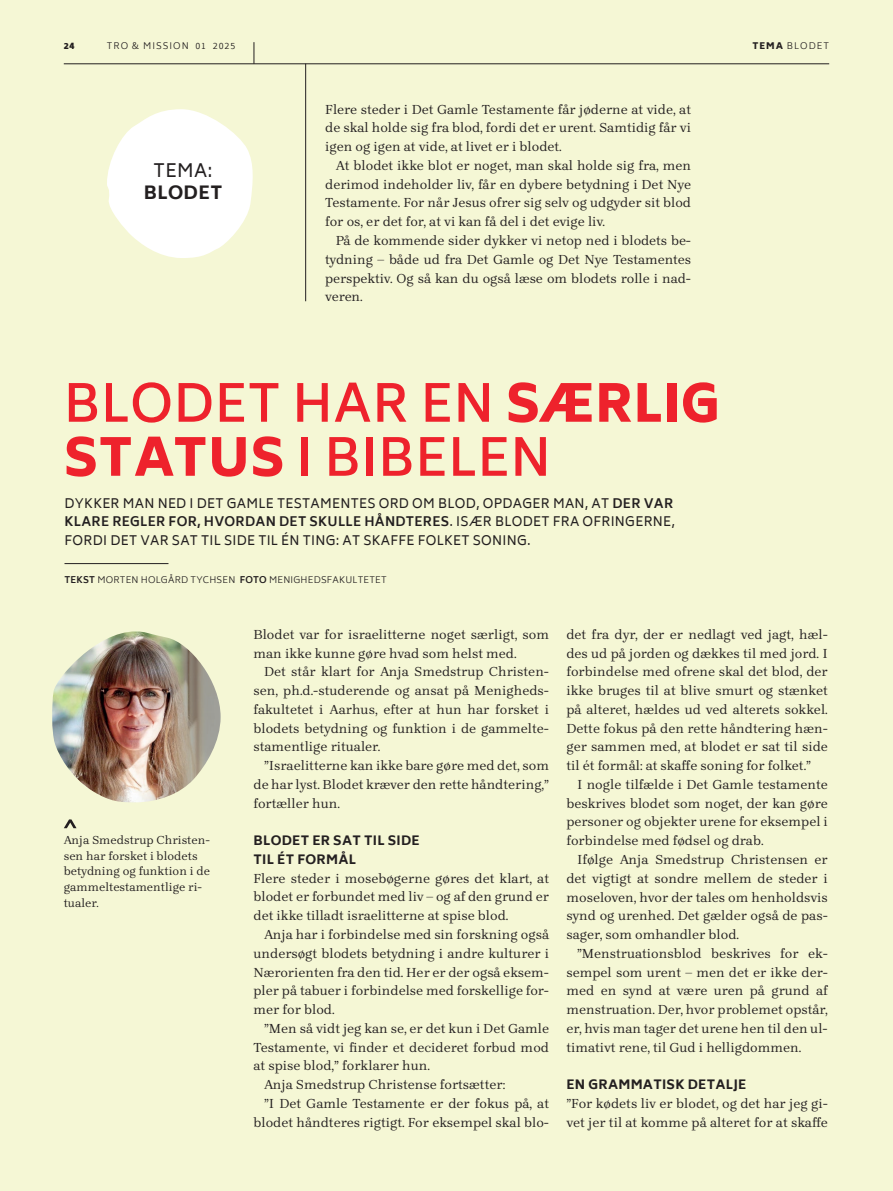
<style>
.page{position:relative;width:893px;height:1191px;background:#f5f7d5}
.page>*{position:absolute;margin:0;border:0;box-sizing:border-box;transform-origin:0 0}
.t1{font:600 51px/54px "Biryani";letter-spacing:.01em;color:#ee222c}
.t2{font:800 18px "Biryani";letter-spacing:.02em;color:#231f20}
.t3{font:18px "Biryani";color:#231f20}
.t4{font:13.5px/18.8px "Brygada 1918";color:#231f20;text-align:justify}
.t5{font:12.75px/18.8px "Biryani";letter-spacing:.02em;color:#231f20}
.t6{font:800 12.75px/18.8px "Biryani";letter-spacing:.02em;color:#231f20}
.t7{font:12px/15.8px "Brygada 1918";color:#231f20}
.t8{font:300 9px "Biryani";letter-spacing:.02em;color:#231f20}
.t9{font:300 9px "Biryani";letter-spacing:.11em;color:#231f20}
.t10{font:900 9px "Biryani";color:#231f20}
.s1{font-weight:900}
.s2{font-weight:700}
</style>
<div class="page">
<svg style="left:107px;top:109px;width:146px;height:149px"></svg>
<hr style="left:305px;top:64px;width:1px;height:237px;background:#231f20">
<hr style="left:65px;top:563px;width:103px;height:1px;background:#231f20">
<img style="left:52px;top:631px;width:169px;height:171px">
<svg style="left:64px;top:819px;width:13px;height:9px"></svg>
<hr style="left:64px;top:64px;width:765px;height:1px;background:#231f20">
<svg style="left:254px;top:42px;width:1px;height:22px"></svg>
<p class="t10" style="left:64px;top:41px;width:12px">24</p>
<p class="t9" style="left:107px;top:41px;width:130px">TRO &amp; MISSION 01 2025</p>
<p class="t8" style="left:752px;top:41px;width:78px"><span class="s1">TEMA</span> BLODET</p>
<h2 class="t3" style="left:154px;top:160px;width:60px">TEMA:</h2>
<h2 class="t2" style="left:144px;top:183px;width:80px">BLODET</h2>
<p class="t4" style="left:325px;top:100px;width:367px">Flere steder i Det Gamle Testamente får jøderne at vide, at de skal holde sig fra blod, fordi det er urent. Samtidig får vi igen og igen at vide, at livet er i blodet.</p>
<p class="t4" style="left:325px;top:156px;width:367px;text-indent:11px">At blodet ikke blot er noget, man skal holde sig fra, men derimod indeholder liv, får en dybere betydning i Det Nye Testamente. For når Jesus ofrer sig selv og udgyder sit blod for os, er det for, at vi kan få del i det evige liv.</p>
<p class="t4" style="left:325px;top:231px;width:367px;text-indent:11px">På de kommende sider dykker vi netop ned i blodets be&shy;tydning – både ud fra Det Gamle og Det Nye Testamentes perspektiv. Og så kan du også læse om blodets rolle i nad&shy;veren.</p>
<h1 class="t1" style="left:64px;top:377px;width:657px">BLODET HAR EN <span class="s1">SÆRLIG<br>STATUS</span> I BIBELEN</h1>
<p class="t5" style="left:65px;top:494px;width:612px">DYKKER MAN NED I DET GAMLE TESTAMENTES ORD OM BLOD, OPDAGER MAN, AT <span class="s2">DER VAR<br>KLARE REGLER FOR, HVORDAN DET SKULLE HÅNDTERES</span>. ISÆR BLODET FRA OFRINGERNE,<br>FORDI DET VAR SAT TIL SIDE TIL ÉN TING: AT SKAFFE FOLKET SONING.</p>
<p class="t8" style="left:65px;top:574px;width:324px"><span class="s2">TEKST</span> MORTEN HOLGÅRD TYCHSEN <span class="s2">FOTO</span> MENIGHEDSFAKULTETET</p>
<p class="t7" style="left:64px;top:832px;width:148px">Anja Smedstrup Christen&shy;sen har forsket i blodets betydning og funktion i de gammeltestamentlige ri&shy;tualer.</p>
<p class="t4" style="left:253px;top:625px;width:297px">Blodet var for israelitterne noget særligt, som man ikke kunne gøre hvad som helst med.</p>
<p class="t4" style="left:253px;top:663px;width:297px;text-indent:11px">Det står klart for Anja Smedstrup Christen&shy;sen, ph.d.-studerende og ansat på Menigheds&shy;fakultetet i Aarhus, efter at hun har forsket i blodets betydning og funktion i de gammelte&shy;stamentlige ritualer.</p>
<p class="t4" style="left:253px;top:756px;width:297px;text-indent:11px">”Israelitterne kan ikke bare gøre med det, som de har lyst. Blodet kræver den rette håndtering,” fortæller hun.</p>
<p class="t6" style="left:254px;top:831px;width:168px">BLODET ER SAT TIL SIDE<br>TIL ÉT FORMÅL</p>
<p class="t4" style="left:253px;top:869px;width:297px">Flere steder i mosebøgerne gøres det klart, at blodet er forbundet med liv – og af den grund er det ikke tilladt israelitterne at spise blod.</p>
<p class="t4" style="left:253px;top:925px;width:297px;text-indent:11px">Anja har i forbindelse med sin forskning også undersøgt blodets betydning i andre kulturer i Nærorienten fra den tid. Her er der også eksem&shy;pler på tabuer i forbindelse med forskellige for&shy;mer for blod.</p>
<p class="t4" style="left:264px;top:1019px;width:286px">”Men så vidt jeg kan se, er det kun i Det Gamle</p>
<p class="t4" style="left:253px;top:1038px;width:297px">Testamente, vi finder et decideret forbud mod</p>
<p class="t4" style="left:253px;top:1056px;width:178px">at spise blod,” forklarer hun.</p>
<p class="t4" style="left:264px;top:1075px;width:243px">Anja Smedstrup Christense fortsætter:</p>
<p class="t4" style="left:264px;top:1094px;width:286px">”I Det Gamle Testamente er der fokus på, at</p>
<p class="t4" style="left:253px;top:1113px;width:297px">blodet håndteres rigtigt. For eksempel skal blo-</p>
<p class="t4" style="left:566px;top:625px;width:263px">det fra dyr, der er nedlagt ved jagt, hæl&shy;des ud på jorden og dækkes til med jord. I forbindelse med ofrene skal det blod, der ikke bruges til at blive smurt og stænket på alteret, hældes ud ved alterets sokkel.<br>Dette fokus på den rette håndtering hæn&shy;ger sammen med, at blodet er sat til side til ét formål: at skaffe soning for folket.”</p>
<p class="t4" style="left:566px;top:775px;width:263px;text-indent:11px">I nogle tilfælde i Det Gamle testamente beskrives blodet som noget, der kan gøre personer og objekter urene for eksempel i forbindelse med fødsel og drab.</p>
<p class="t4" style="left:566px;top:850px;width:263px;text-indent:11px">Ifølge Anja Smedstrup Christensen er det vigtigt at sondre mellem de steder i moseloven, hvor der tales om henholdsvis synd og urenhed. Det gælder også de pas&shy;sager, som omhandler blod.</p>
<p class="t4" style="left:566px;top:944px;width:263px;text-indent:11px">”Menstruationsblod beskrives for ek&shy;sempel som urent – men det er ikke der&shy;med en synd at være uren på grund af menstruation. Der, hvor problemet opstår, er, hvis man tager det urene hen til den ul&shy;timativt rene, til Gud i helligdommen.</p>
<p class="t6" style="left:566px;top:1075px;width:181px">EN GRAMMATISK DETALJE</p>
<p class="t4" style="left:566px;top:1094px;width:263px">”For kødets liv er blodet, og det har jeg gi&shy;vet jer til at komme på alteret for at skaffe</p>
</div>
